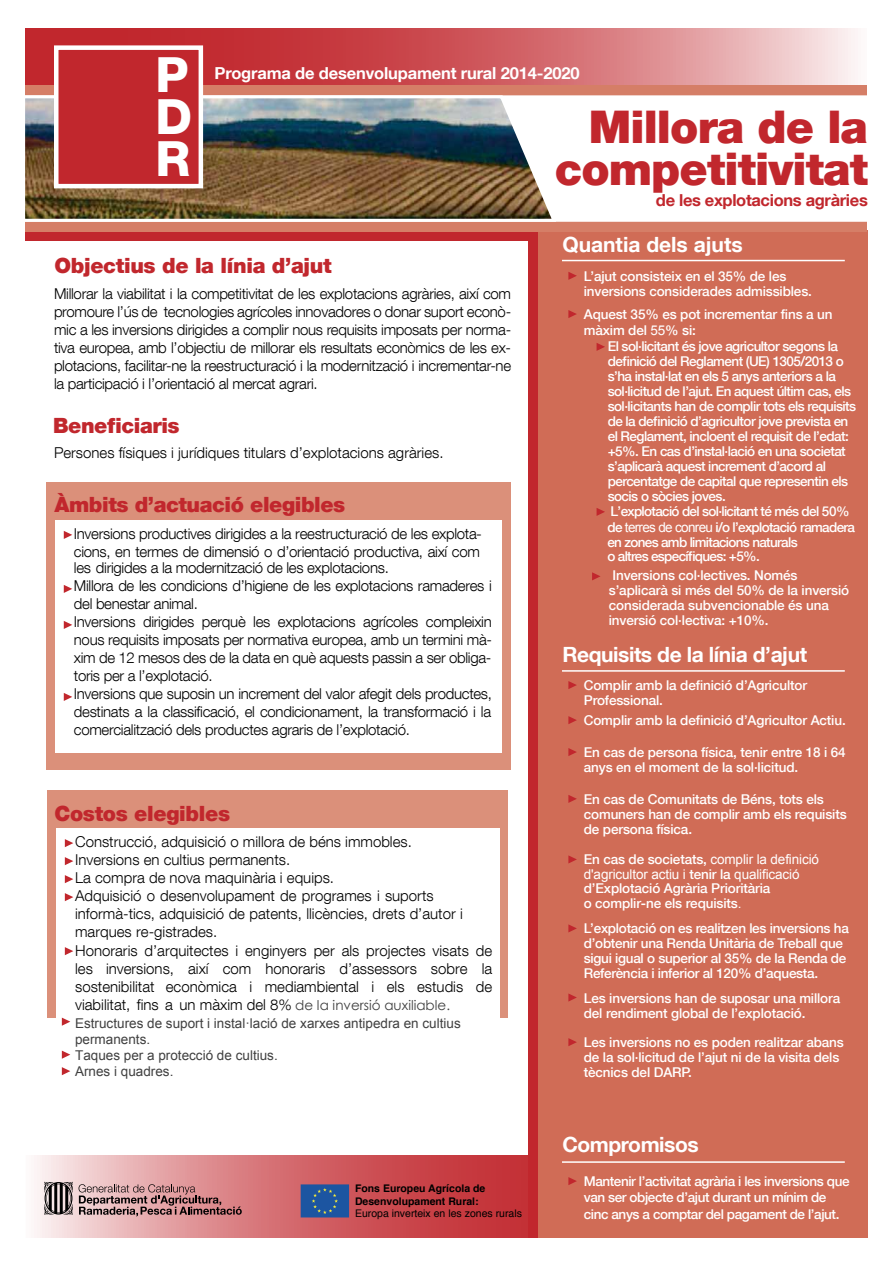
<style>
.page{position:relative;width:893px;height:1263px;background:#fff}
.page>*{position:absolute;margin:0;border:0;box-sizing:border-box;transform-origin:0 0}
.t1{font:800 48.45px/42px "Helvetica Neue LT Com";color:#fff}
.t2{font:900 45px/42px "Helvetica Neue LT Com";letter-spacing:-.02em;color:#c1272d;text-align:right}
.t3{font:900 21px "Helvetica Neue LT Com";letter-spacing:-.015em;color:#c1272d}
.t4{font:700 21px "Helvetica Neue LT Com";letter-spacing:-.02em;color:#fff}
.t5{font:700 21px "Helvetica Neue LT Com";color:#fff}
.t6{font:700 16.5px "Helvetica Neue LT Com";letter-spacing:-.01em;color:#fff}
.t7{font:700 16.5px "Helvetica Neue LT Com";letter-spacing:-.02em;color:#c1272d}
.t8{font:300 15px/17.9px "Helvetica Neue LT Com";letter-spacing:-.02em;color:#000;text-align:justify}
.t9{font:300 15px/18.1px "Helvetica Neue LT Com";color:#000}
.t10{font:500 13.5px/15px "Helvetica Neue LT Com";letter-spacing:-.02em;color:#fff}
.t11{font:500 13.5px/15.1px "Helvetica Neue LT Com";letter-spacing:-.04em;color:#fff}
.t12{font:13.5px/16.2px "Arial";color:#404040}
.t13{font:13.5px/15px "Arial";letter-spacing:-.01em;color:#fff}
.t14{font:700 10.5px/12.3px "Helvetica";color:#000}
.t15{font:10.5px "Helvetica";color:#000}
.s1{font-family:"Century Gothic";font-weight:400;font-size:13.5px;color:#404040}
.s2{font-family:"Arial";font-weight:400}
.s3{font-family:"Helvetica Neue LT Com";font-weight:500}
</style>
<div class="page">
<div style="left:26px;top:222px;width:841px;height:19px;background:#c1272d"></div>
<svg style="left:26px;top:28px;width:832px;height:57px;background:#d46b6f"></svg>
<div style="left:528px;top:232px;width:15px;height:1005px;background:#c1272d"></div>
<svg style="left:34px;top:1155px;width:494px;height:82px;background:#d57175"></svg>
<div style="left:538px;top:230px;width:329px;height:1007px;background:#d06c56"></div>
<div style="left:26px;top:85px;width:841px;height:147px;background:#d57e67"></div>
<div style="left:10px;top:95px;width:865px;height:127px;background:#fff;border:3px solid #fff"></div>
<img style="left:21px;top:93px;width:537px;height:130px">
<div style="left:54px;top:45px;width:149px;height:143px;background:#c1272d;border:4px solid #fff"></div>
<hr style="left:562px;top:260px;width:283px;height:1px;background:#fff">
<svg style="left:597px;top:343px;width:8px;height:8px"></svg>
<svg style="left:597px;top:508px;width:8px;height:8px"></svg>
<svg style="left:592px;top:572px;width:8px;height:8px"></svg>
<svg style="left:568px;top:272px;width:9px;height:8px"></svg>
<svg style="left:568px;top:310px;width:9px;height:8px"></svg>
<hr style="left:562px;top:670px;width:283px;height:2px;background:#fff">
<svg style="left:568px;top:681px;width:9px;height:8px"></svg>
<svg style="left:568px;top:716px;width:9px;height:8px"></svg>
<svg style="left:568px;top:748px;width:9px;height:8px"></svg>
<svg style="left:568px;top:855px;width:9px;height:8px"></svg>
<svg style="left:568px;top:795px;width:9px;height:8px"></svg>
<svg style="left:568px;top:924px;width:9px;height:8px"></svg>
<svg style="left:568px;top:993px;width:9px;height:8px"></svg>
<svg style="left:568px;top:1038px;width:9px;height:8px"></svg>
<div style="left:46px;top:483px;width:465px;height:287px;background:#db907a"></div>
<div style="left:55px;top:520px;width:447px;height:233px;background:#fff"></div>
<svg style="left:64px;top:531px;width:8px;height:8px"></svg>
<svg style="left:64px;top:585px;width:8px;height:8px"></svg>
<svg style="left:64px;top:621px;width:8px;height:8px"></svg>
<svg style="left:64px;top:693px;width:8px;height:8px"></svg>
<div style="left:47px;top:791px;width:461px;height:227px;background:#db907a"></div>
<div style="left:56px;top:828px;width:444px;height:190px;background:#fff"></div>
<svg style="left:65px;top:839px;width:8px;height:8px"></svg>
<svg style="left:65px;top:857px;width:8px;height:8px"></svg>
<svg style="left:65px;top:875px;width:8px;height:8px"></svg>
<svg style="left:65px;top:893px;width:8px;height:8px"></svg>
<svg style="left:65px;top:947px;width:8px;height:8px"></svg>
<hr style="left:562px;top:1161px;width:283px;height:2px;background:#fff">
<svg style="left:568px;top:1177px;width:9px;height:8px"></svg>
<div style="left:301px;top:1184px;width:48px;height:33px;background:#1c55a1"></div>
<svg style="left:312px;top:1188px;width:26px;height:26px"></svg>
<svg style="left:44px;top:1181px;width:29px;height:34px"></svg>
<svg style="left:79px;top:1184px;width:163px;height:32px;background:#ad7d7f"></svg>
<svg style="left:62px;top:1017px;width:8px;height:9px"></svg>
<svg style="left:62px;top:1050px;width:8px;height:9px"></svg>
<svg style="left:62px;top:1067px;width:8px;height:8px"></svg>
<h1 class="t1" style="left:156px;top:54px;width:35px">P</h1>
<p class="t6" style="left:215px;top:63px;width:366px">Programa de desenvolupament rural 2014-2020</p>
<h1 class="t1" style="left:156px;top:96px;width:38px">D<br>R</h1>
<h2 class="t2" style="left:555px;top:105px;width:315px">Millora de la competitivitat</h2>
<p class="t7" style="left:656px;top:190px;width:213px">de les explotacions agràries</p>
<h3 class="t3" style="left:54px;top:253px;width:279px">Objectius de la línia d’ajut</h3>
<p class="t8" style="left:54px;top:284px;width:459px">Millorar la viabilitat i la competitivitat de les explotacions agràries, així com promoure l’ús de tecnologies agrícoles innovadores o donar suport econò&shy;mic a les inversions dirigides a complir nous requisits imposats per norma&shy;tiva europea, amb l’objectiu de millorar els resultats econòmics de les ex&shy;plotacions, facilitar-ne la reestructuració i la modernització i incrementar-ne la participació i l’orientació al mercat agrari.</p>
<h3 class="t3" style="left:53px;top:412px;width:128px">Beneficiaris</h3>
<p class="t9" style="left:54px;top:443px;width:391px">Persones físiques i jurídiques titulars d’explotacions agràries.</p>
<h3 class="t3" style="left:54px;top:492px;width:292px">Àmbits d’actuació elegibles</h3>
<p class="t8" style="left:74px;top:524px;width:420px;text-align:left">Inversions productives dirigides a la reestructuració de les explota&shy;cions, en termes de dimensió o d’orientació productiva, així com les dirigides a la modernització de les explotacions.<br>Millora de les condicions d’higiene de les explotacions ramaderes i del benestar animal.<br>Inversions dirigides perquè les explotacions agrícoles compleixin nous requisits imposats per normativa europea, amb un termini mà&shy;xim de 12 mesos des de la data en què aquests passin a ser obliga&shy;toris per a l’explotació.<br>Inversions que suposin un increment del valor afegit dels productes, destinats a la classificació, el condicionament, la transformació i la comercialització dels productes agraris de l’explotació.</p>
<h3 class="t3" style="left:54px;top:800px;width:177px">Costos elegibles</h3>
<p class="t9" style="left:75px;top:832px;width:419px">Construcció, adquisició o millora de béns immobles.<br>Inversions en cultius permanents.<br>La compra de nova maquinària i equips.<br>Adquisició o desenvolupament de programes i suports informà-tics, adquisició de patents, llicències, drets d’autor i marques re-gistrades.<br>Honoraris d’arquitectes i enginyers per als projectes visats de les inversions, així com honoraris d’assessors sobre la sostenibilitat econòmica i mediambiental i els estudis de viabilitat, fins a un màxim del 8% <span class="s1">de la inversió auxiliable.</span></p>
<p class="t12" style="left:75px;top:1015px;width:387px">Estructures de suport i instal·lació de xarxes antipedra en cultius permanents.<br>Taques per a protecció de cultius.<br>Arnes i quadres.</p>
<p class="t14" style="left:355px;top:1182px;width:132px">Fons Europeu Agrícola de<br>Desenvolupament Rural:</p>
<p class="t15" style="left:355px;top:1205px;width:168px">Europa inverteix en les zones rurals</p>
<h3 class="t5" style="left:562px;top:231px;width:182px">Quantia dels ajuts</h3>
<p class="t10" style="left:584px;top:268px;width:230px">L’ajut consisteix en el 35% de les inversions considerades admissibles.</p>
<p class="t10" style="left:584px;top:306px;width:250px;line-height:16px">Aquest 35% es pot incrementar fins a un màxim del <span class="s2">55</span>% si:</p>
<p class="t11" style="left:607px;top:338px;width:250px">El sol·licitant és jove agricultor segons la definició del Reglament (UE) 1305/2013 o s’ha instal·lat en els 5 anys anteriors a la sol·licitud de l’ajut. En aquest últim cas, els sol·licitants han de complir tots els requisits de la definició d’agricultor jove prevista en el Reglament, incloent el requisit de l’edat: +5%. En cas d’instal·lació en una societat s’aplicarà aquest increment d’acord al percentatge de capital que representin els socis o sòcies joves.<br>L’explotació del sol·licitant té més del 50% de <span class="s2">terres de conreu</span> i/o l’explotació ramadera en zones amb limitacions naturals</p>
<p class="t10" style="left:612px;top:547px;width:187px;line-height:18.6px;text-indent:-5px">o altres específiques: +5%.<br>Inversions col·lectives. Només</p>
<p class="t10" style="left:609px;top:582px;width:242px">s’aplicarà si més del 50% de la inversió considerada subvencionable és una inversió col·lectiva: +10%.</p>
<h3 class="t4" style="left:562px;top:641px;width:246px">Requisits de la línia d’ajut</h3>
<p class="t10" style="left:584px;top:678px;width:225px">Complir amb la definició d’Agricultor<br>Professional.</p>
<p class="t10" style="left:584px;top:713px;width:263px">Complir amb la definició d’Agricultor Actiu.</p>
<p class="t10" style="left:584px;top:745px;width:263px">En cas de persona física, tenir entre 18 i 64 anys en el moment de la sol·licitud.</p>
<p class="t10" style="left:584px;top:791px;width:264px">En cas de Comunitats de Béns, tots els comuners han de complir amb els requisits de persona física.</p>
<p class="t13" style="left:584px;top:852px;width:237px"><span class="s3">En cas de societats,</span> complir la definició d'agricultor actiu i <span class="s3">tenir la</span> qualificació</p>
<p class="t10" style="left:584px;top:881px;width:188px;line-height:14.5px">d’Explotació Agrària Prioritària o complir-ne els requisits<span class="s2">.</span></p>
<p class="t10" style="left:584px;top:921px;width:267px">L’explotació on es realitzen les inversions ha d’obtenir una Renda Unitària de Treball que sigui igual o superior al 35% de la Renda de Referència i inferior al 120% d’aquesta.</p>
<p class="t10" style="left:584px;top:990px;width:258px">Les inversions han de suposar una millora del rendiment global de l’explotació.</p>
<p class="t10" style="left:584px;top:1035px;width:262px">Les inversions no es poden realitzar abans de la sol·licitud de l’ajut ni de la visita dels tècnics del DARP.</p>
<h3 class="t4" style="left:562px;top:1131px;width:138px">Compromisos</h3>
<p class="t10" style="left:584px;top:1173px;width:267px;line-height:16.2px">Mantenir l’activitat agrària i les inversions que van ser objecte d’ajut durant un mínim de cinc anys a comptar del pagament de l’ajut.</p>
</div>
